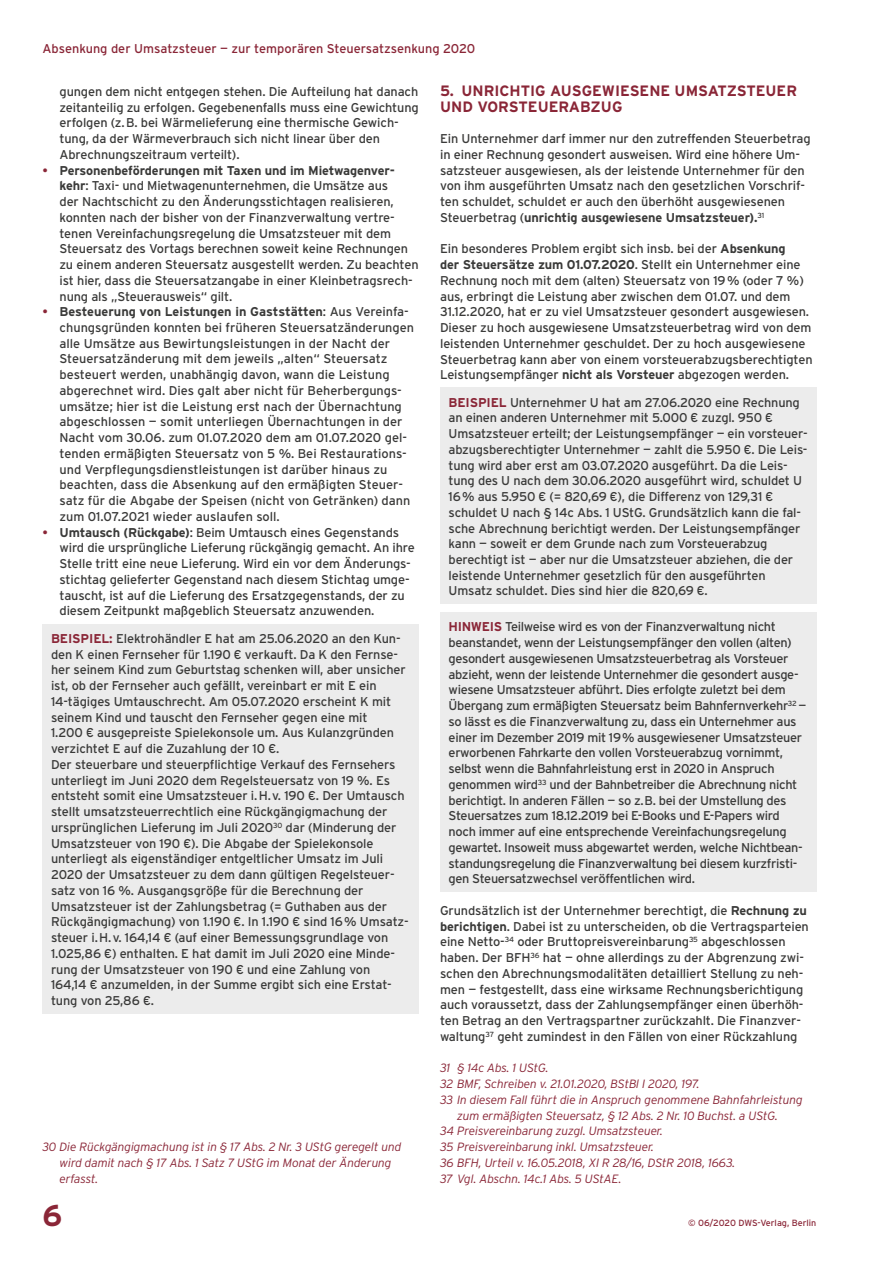
<style>
.page{position:relative;width:893px;height:1263px;background:#fff}
.page>*{position:absolute;margin:0;border:0;box-sizing:border-box;transform-origin:0 0}
.t1{font:700 30px "Interstate";color:#8a2637}
.t2{font:700 15px/15.8px "Interstate";color:#8a2637}
.t3{font:12.75px/15.8px "Interstate";letter-spacing:-.01em;color:#3a3a39}
.t4{font:12.75px "Interstate";color:#8a2637}
.t5{font:italic 300 12px/15.8px "Interstate";letter-spacing:-.01em;color:#8a2637}
.t6{font:9px "Interstate";color:#8a2637}
.s1{color:#8a2637}
.s2{font-weight:700}
.s3{font-weight:700;color:#8a2637}
</style>
<div class="page">
<div style="left:43px;top:624px;width:376px;height:389px;background:#ececec"></div>
<div style="left:440px;top:388px;width:376px;height:216px;background:#ececec"></div>
<div style="left:440px;top:612px;width:376px;height:280px;background:#ececec"></div>
<p class="t4" style="left:43px;top:40px;width:434px">Absenkung der Umsatzsteuer — zur temporären Steuersatzsenkung 2020</p>
<p class="t3" style="left:60px;top:83px;width:361px">gungen dem nicht entgegen stehen. Die Aufteilung hat danach zeitanteilig zu erfolgen. Gegebenenfalls muss eine Gewichtung erfolgen (z.B. bei Wärmelieferung eine thermische Gewich&shy;tung, da der Wärmeverbrauch sich nicht linear über den Abrechnungszeitraum verteilt).</p>
<p class="t3" style="left:60px;top:162px;width:361px;text-indent:-17px"><span class="s1">•</span> <span class="s2">Personenbeförderungen mit Taxen und im Mietwagenver&shy;kehr</span>: Taxi- und Mietwagenunternehmen, die Umsätze aus<br>der Nachtschicht zu den Änderungsstichtagen realisieren, konnten nach der bisher von der Finanzverwaltung vertre&shy;tenen Vereinfachungsregelung die Umsatzsteuer mit dem Steuersatz des Vortags berechnen soweit keine Rechnungen zu einem anderen Steuersatz ausgestellt werden. Zu beachten ist hier, dass die Steuersatzangabe in einer Kleinbetragsrech&shy;nung als „Steuerausweis“ gilt.</p>
<p class="t3" style="left:60px;top:304px;width:356px;text-indent:-17px"><span class="s1">•</span> <span class="s2">Besteuerung von Leistungen in Gaststätten</span>: Aus Vereinfa&shy;chungsgründen konnten bei früheren Steuersatzänderungen alle Umsätze aus Bewirtungsleistungen in der Nacht der Steuersatzänderung mit dem jeweils „alten“ Steuersatz besteuert werden, unabhängig davon, wann die Leistung abgerechnet wird. Dies galt aber nicht für Beherbergungs&shy;umsätze; hier ist die Leistung erst nach der Übernachtung abgeschlossen — somit unterliegen Übernachtungen in der Nacht vom 30.06. zum 01.07.2020 dem am 01.07.2020 gel&shy;tenden ermäßigten Steuersatz von 5 %. Bei Restaurations&shy;und Verpflegungsdienstleistungen ist darüber hinaus zu beachten, dass die Absenkung auf den ermäßigten Steuer&shy;satz für die Abgabe der Speisen (nicht von Getränken) dann zum 01.07.2021 wieder auslaufen soll.</p>
<p class="t3" style="left:60px;top:524px;width:357px;text-indent:-17px"><span class="s1">•</span> <span class="s2">Umtausch (Rückgabe)</span>: Beim Umtausch eines Gegenstands wird die ursprüngliche Lieferung rückgängig gemacht. An ihre Stelle tritt eine neue Lieferung. Wird ein vor dem Änderungs&shy;stichtag gelieferter Gegenstand nach diesem Stichtag umge&shy;tauscht, ist auf die Lieferung des Ersatzgegenstands, der zu diesem Zeitpunkt maßgeblich Steuersatz anzuwenden.</p>
<p class="t3" style="left:51px;top:630px;width:359px"><span class="s3">BEISPIEL:</span> Elektrohändler E hat am 25.06.2020 an den Kun&shy;den K einen Fernseher für 1.190 € verkauft. Da K den Fernse&shy;her seinem Kind zum Geburtstag schenken will, aber unsicher ist, ob der Fernseher auch gefällt, vereinbart er mit E ein 14-tägiges Umtauschrecht. Am 05.07.2020 erscheint K mit seinem Kind und tauscht den Fernseher gegen eine mit<br>1.200 € ausgepreiste Spielekonsole um. Aus Kulanzgründen verzichtet E auf die Zuzahlung der 10 €.<br>Der steuerbare und steuerpflichtige Verkauf des Fernsehers unterliegt im Juni 2020 dem Regelsteuersatz von 19 %. Es entsteht somit eine Umsatzsteuer i.H.v. 190 €. Der Umtausch stellt umsatzsteuerrechtlich eine Rückgängigmachung der ursprünglichen Lieferung im Juli 2020<sup>30</sup> dar (Minderung der Umsatzsteuer von 190 €). Die Abgabe der Spielekonsole unterliegt als eigenständiger entgeltlicher Umsatz im Juli 2020 der Umsatzsteuer zu dem dann gültigen Regelsteuer&shy;satz von 16 %. Ausgangsgröße für die Berechnung der Umsatzsteuer ist der Zahlungsbetrag (= Guthaben aus der Rückgängigmachung) von 1.190 €. In 1.190 € sind 16% Umsatz&shy;steuer i.H.v. 164,14 € (auf einer Bemessungsgrundlage von 1.025,86 €) enthalten. E hat damit im Juli 2020 eine Minde&shy;rung der Umsatzsteuer von 190 € und eine Zahlung von 164,14 € anzumelden, in der Summe ergibt sich eine Erstat&shy;tung von 25,86 €.</p>
<p class="t2" style="left:440px;top:82px;width:358px">5. UNRICHTIG AUSGEWIESENE UMSATZSTEUER<br>UND VORSTEUERABZUG</p>
<p class="t3" style="left:440px;top:131px;width:372px">Ein Unternehmer darf immer nur den zutreffenden Steuerbetrag in einer Rechnung gesondert ausweisen. Wird eine höhere Um&shy;satzsteuer ausgewiesen, als der leistende Unternehmer für den von ihm ausgeführten Umsatz nach den gesetzlichen Vorschrif&shy;ten schuldet, schuldet er auch den überhöht ausgewiesenen Steuerbetrag (<span class="s2">unrichtig ausgewiesene Umsatzsteuer).</span><sup>31</sup></p>
<p class="t3" style="left:440px;top:241px;width:374px">Ein besonderes Problem ergibt sich insb. bei der <span class="s2">Absenkung<br>der Steuersätze zum 01.07.2020</span>. Stellt ein Unternehmer eine Rechnung noch mit dem (alten) Steuersatz von 19% (oder 7 %) aus, erbringt die Leistung aber zwischen dem 01.07. und dem 31.12.2020, hat er zu viel Umsatzsteuer gesondert ausgewiesen.<br>Dieser zu hoch ausgewiesene Umsatzsteuerbetrag wird von dem leistenden Unternehmer geschuldet. Der zu hoch ausgewiesene Steuerbetrag kann aber von einem vorsteuerabzugsberechtigten Leistungsempfänger <span class="s2">nicht als Vorsteuer</span> abgezogen werden.</p>
<p class="t3" style="left:449px;top:394px;width:360px"><span class="s3">BEISPIEL</span> Unternehmer U hat am 27.06.2020 eine Rechnung an einen anderen Unternehmer mit 5.000 € zuzgl. 950 € Umsatzsteuer erteilt; der Leistungsempfänger — ein vorsteuer&shy;abzugsberechtigter Unternehmer — zahlt die 5.950 €. Die Leis&shy;tung wird aber erst am 03.07.2020 ausgeführt. Da die Leis&shy;tung des U nach dem 30.06.2020 ausgeführt wird, schuldet U 16% aus 5.950 € (= 820,69 €), die Differenz von 129,31 € schuldet U nach § 14c Abs. 1 UStG. Grundsätzlich kann die fal&shy;sche Abrechnung berichtigt werden. Der Leistungsempfänger kann — soweit er dem Grunde nach zum Vorsteuerabzug berechtigt ist — aber nur die Umsatzsteuer abziehen, die der leistende Unternehmer gesetzlich für den ausgeführten Umsatz schuldet. Dies sind hier die 820,69 €.</p>
<p class="t3" style="left:449px;top:619px;width:359px"><span class="s3">HINWEIS</span> Teilweise wird es von der Finanzverwaltung nicht beanstandet, wenn der Leistungsempfänger den vollen (alten) gesondert ausgewiesenen Umsatzsteuerbetrag als Vorsteuer abzieht, wenn der leistende Unternehmer die gesondert ausge&shy;wiesene Umsatzsteuer abführt. Dies erfolgte zuletzt bei dem Übergang zum ermäßigten Steuersatz beim Bahnfernverkehr<sup>32</sup> — so lässt es die Finanzverwaltung zu, dass ein Unternehmer aus einer im Dezember 2019 mit 19% ausgewiesener Umsatzsteuer erworbenen Fahrkarte den vollen Vorsteuerabzug vornimmt, selbst wenn die Bahnfahrleistung erst in 2020 in Anspruch genommen wird<sup>33</sup> und der Bahnbetreiber die Abrechnung nicht berichtigt. In anderen Fällen — so z.B. bei der Umstellung des Steuersatzes zum 18.12.2019 bei E-Books und E-Papers wird noch immer auf eine entsprechende Vereinfachungsregelung gewartet. Insoweit muss abgewartet werden, welche Nichtbean&shy;standungsregelung die Finanzverwaltung bei diesem kurzfristi&shy;gen Steuersatzwechsel veröffentlichen wird.</p>
<p class="t3" style="left:440px;top:902px;width:370px">Grundsätzlich ist der Unternehmer berechtigt, die <span class="s2">Rechnung zu berichtigen</span>. Dabei ist zu unterscheiden, ob die Vertragsparteien eine Netto-<sup>34</sup> oder Bruttopreisvereinbarung<sup>35</sup> abgeschlossen haben. Der BFH<sup>36</sup> hat — ohne allerdings zu der Abgrenzung zwi&shy;schen den Abrechnungsmodalitäten detailliert Stellung zu neh&shy;men — festgestellt, dass eine wirksame Rechnungsberichtigung auch voraussetzt, dass der Zahlungsempfänger einen überhöh&shy;ten Betrag an den Vertragspartner zurückzahlt. Die Finanzver&shy;waltung<sup>37</sup> geht zumindest in den Fällen von einer Rückzahlung</p>
<p class="t5" style="left:440px;top:1060px;width:110px">31 § 14c Abs. 1 UStG.</p>
<p class="t5" style="left:440px;top:1076px;width:261px">32 BMF, Schreiben v. 21.01.2020, BStBl I 2020, 197.</p>
<p class="t5" style="left:440px;top:1092px;width:364px">33 In diesem Fall führt die in Anspruch genommene Bahnfahrleistung</p>
<p class="t5" style="left:457px;top:1107px;width:322px">zum ermäßigten Steuersatz, § 12 Abs. 2 Nr. 10 Buchst. a UStG.</p>
<p class="t5" style="left:440px;top:1123px;width:224px">34 Preisvereinbarung zuzgl. Umsatzsteuer.</p>
<p class="t5" style="left:440px;top:1139px;width:216px">35 Preisvereinbarung inkl. Umsatzsteuer.</p>
<p class="t5" style="left:440px;top:1155px;width:297px">36 BFH, Urteil v. 16.05.2018, XI R 28/16, DStR 2018, 1663.</p>
<p class="t5" style="left:440px;top:1170px;width:183px">37 Vgl. Abschn. 14c.1 Abs. 5 UStAE.</p>
<p class="t5" style="left:60px;top:1139px;width:343px;text-indent:-17px">30 Die Rückgängigmachung ist in § 17 Abs. 2 Nr. 3 UStG geregelt und wird damit nach § 17 Abs. 1 Satz 7 UStG im Monat der Änderung erfasst.</p>
<h1 class="t1" style="left:43px;top:1197px;width:21px">6</h1>
<p class="t6" style="left:688px;top:1217px;width:130px">© 06/2020 DWS-Verlag, Berlin</p>
</div>
